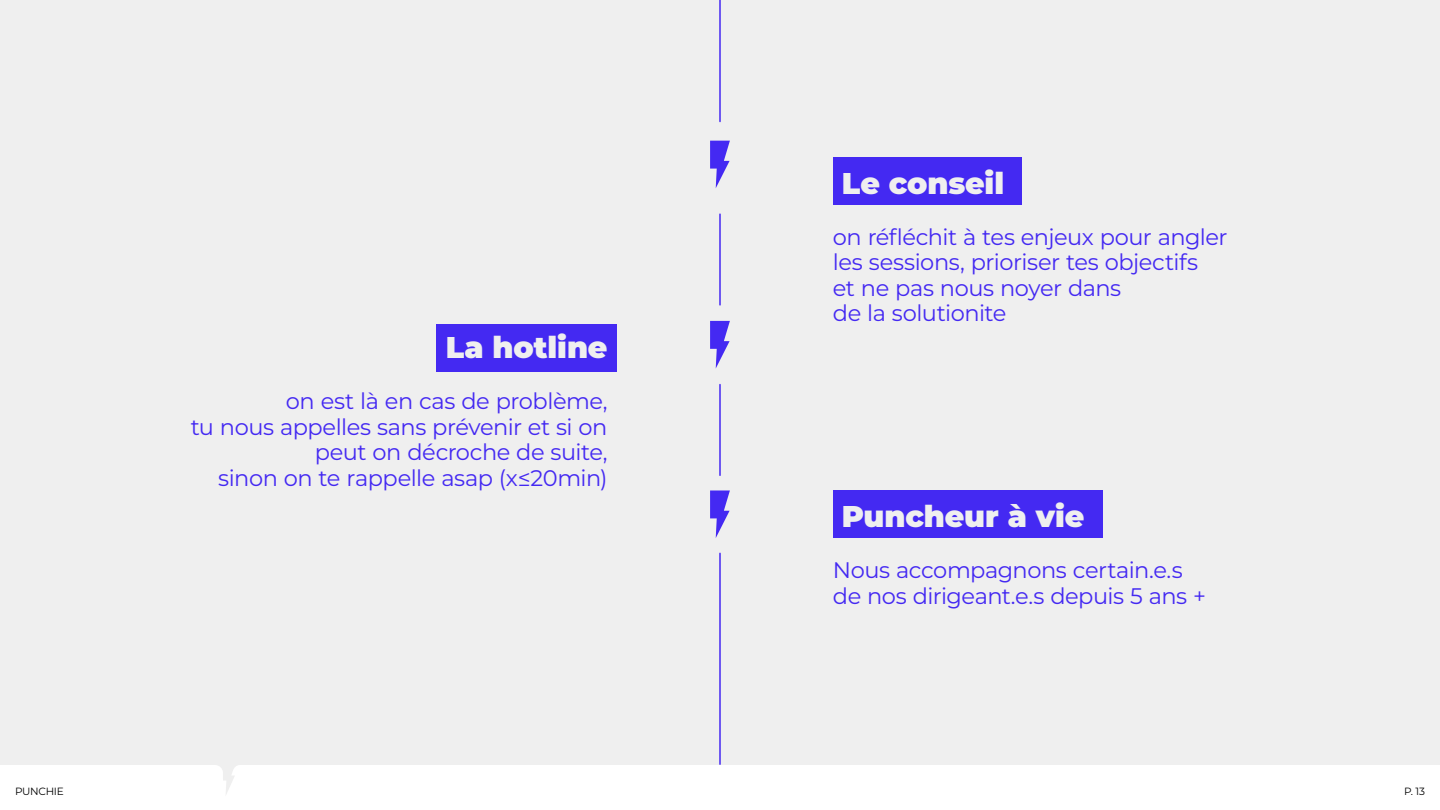
<style>
.page{position:relative;width:1440px;height:810px;background:#fff}
.page>*{position:absolute;margin:0;border:0;box-sizing:border-box;transform-origin:0 0}
.t1{font:900 30px "Montserrat";letter-spacing:-.005em;color:#efefef}
.t2{font:22.5px/25.5px "Montserrat";letter-spacing:-.02em;color:#4429f2}
.t3{font:10.5px "Montserrat";letter-spacing:-.03em;color:#000}
</style>
<div class="page">
<div style="left:0;top:0;width:1440px;height:794px;background:#efefef"></div>
<div style="left:436px;top:324px;width:181px;height:48px;background:#4429f2"></div>
<div style="left:833px;top:157px;width:189px;height:48px;background:#4429f2"></div>
<div style="left:833px;top:490px;width:269px;height:48px;background:#4429f2"></div>
<hr style="left:719px;top:214px;width:2px;height:91px;background:#4429f2">
<hr style="left:719px;top:385px;width:2px;height:90px;background:#4429f2">
<hr style="left:719px;top:553px;width:2px;height:211px;background:#4429f2">
<hr style="left:719px;top:0;width:2px;height:122px;background:#4429f2">
<svg style="left:710px;top:141px;width:20px;height:47px"></svg>
<svg style="left:710px;top:321px;width:20px;height:48px"></svg>
<svg style="left:710px;top:490px;width:20px;height:48px"></svg>
<h1 class="t1" style="left:446px;top:328px;width:163px">La hotline</h1>
<p class="t2" style="left:191px;top:388px;width:418px;text-align:right">on est là en cas de problème,<br>tu nous appelles sans prévenir et si on peut on décroche de suite,<br>sinon on te rappelle asap (x≤20min)</p>
<h1 class="t1" style="left:842px;top:163px;width:164px">Le conseil</h1>
<p class="t2" style="left:833px;top:224px;width:396px">on réfléchit à tes enjeux pour angler les sessions, prioriser tes objectifs<br>et ne pas nous noyer dans<br>de la solutionite</p>
<h1 class="t1" style="left:842px;top:497px;width:244px">Puncheur à vie</h1>
<p class="t2" style="left:833px;top:557px;width:375px">Nous accompagnons certain.e.s de nos dirigeant.e.s depuis 5 ans +</p>
<p class="t3" style="left:15px;top:784px;width:50px">PUNCHIE</p>
<p class="t3" style="left:1404px;top:784px;width:22px">P. 13</p>
</div>
